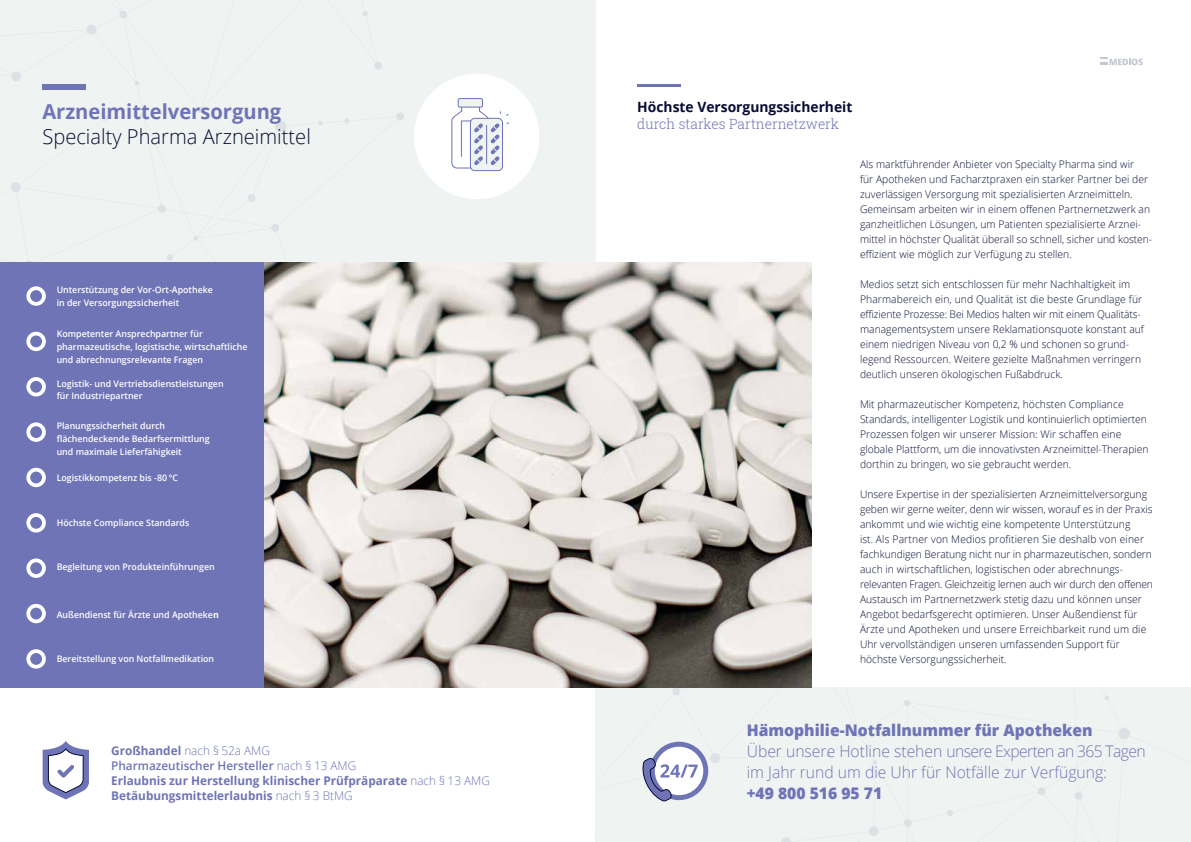
<style>
.page{position:relative;width:1191px;height:842px;background:#fff}
.page>*{position:absolute;margin:0;border:0;box-sizing:border-box;transform-origin:0 0}
.t1{font:300 20.5px "Open Sans";color:#070d33}
.t2{font:700 20.5px "Open Sans";color:#6e74b6}
.t3{font:300 16px/21px "Open Sans";color:#6e74b6}
.t4{font:800 16px "Open Sans";color:#6e74b6}
.t5{font:700 14.1px "Open Sans";color:#070d33}
.t6{font:300 14.1px "Roboto Slab";color:#6e74b6}
.t7{font:700 12px/15px "Open Sans";color:#6e74b6}
.t8{font:300 10.5px/15px "Open Sans";letter-spacing:.005em;color:#070d33}
.t9{font:600 9px/12.7px "Open Sans";color:#fff}
.s1{font-weight:700}
.s2{font-weight:300}
.s3{font-weight:600}
</style>
<div class="page">
<div style="left:0;top:0;width:595px;height:262px;background:#eff3f1"></div>
<div style="left:42px;top:84px;width:44px;height:6px;background:#6e74b6"></div>
<img style="left:264px;top:262px;width:331px;height:425px">
<div style="left:0;top:262px;width:264px;height:425px;background:#6e74b6"></div>
<svg style="left:26px;top:286px;width:20px;height:20px"></svg>
<div style="left:30px;top:290px;width:12px;height:12px;background:#6e74b6;border-radius:50%"></div>
<svg style="left:26px;top:332px;width:20px;height:19px"></svg>
<div style="left:30px;top:335px;width:12px;height:12px;background:#6e74b6;border-radius:50%"></div>
<svg style="left:26px;top:377px;width:20px;height:19px"></svg>
<div style="left:30px;top:381px;width:12px;height:12px;background:#6e74b6;border-radius:50%"></div>
<svg style="left:26px;top:422px;width:20px;height:20px"></svg>
<div style="left:30px;top:426px;width:12px;height:12px;background:#6e74b6;border-radius:50%"></div>
<svg style="left:26px;top:468px;width:20px;height:19px"></svg>
<div style="left:30px;top:472px;width:12px;height:11px;background:#6e74b6;border-radius:50%"></div>
<svg style="left:26px;top:513px;width:20px;height:20px"></svg>
<div style="left:30px;top:517px;width:12px;height:12px;background:#6e74b6;border-radius:50%"></div>
<svg style="left:26px;top:558px;width:20px;height:20px"></svg>
<div style="left:30px;top:562px;width:12px;height:12px;background:#6e74b6;border-radius:50%"></div>
<svg style="left:26px;top:604px;width:20px;height:19px"></svg>
<div style="left:30px;top:608px;width:12px;height:11px;background:#6e74b6;border-radius:50%"></div>
<svg style="left:26px;top:649px;width:20px;height:20px"></svg>
<div style="left:30px;top:653px;width:12px;height:12px;background:#6e74b6;border-radius:50%"></div>
<svg style="left:43px;top:741px;width:46px;height:58px"></svg>
<svg style="left:413px;top:73px;width:127px;height:127px"></svg>
<div style="left:595px;top:687px;width:596px;height:155px;background:#eff3f1"></div>
<svg style="left:1100px;top:57px;width:42px;height:9px"></svg>
<hr style="left:637px;top:84px;width:44px;height:3px;background:#6e74b6">
<svg style="left:650px;top:742px;width:58px;height:58px"></svg>
<div style="left:655px;top:747px;width:48px;height:48px;background:#fff;border-radius:50%"></div>
<svg style="left:641px;top:757px;width:56px;height:45px"></svg>
<svg style="left:595px;top:262px;width:216px;height:425px;background:#c3beba"></svg>
<h1 class="t2" style="left:42px;top:97px;width:240px">Arzneimittelversorgung</h1>
<h1 class="t1" style="left:42px;top:122px;width:270px">Specialty Pharma Arzneimittel</h1>
<p class="t9" style="left:57px;top:283px;width:158px">Unterstützung der Vor-Ort-Apotheke in der Versorgungssicherheit</p>
<p class="t9" style="left:57px;top:328px;width:192px">Kompetenter Ansprechpartner für pharmazeutische, logistische, wirtschaftliche und abrechnungsrelevante Fragen</p>
<p class="t9" style="left:57px;top:377px;width:168px">Logistik- und Vertriebsdienstleistungen für Industriepartner</p>
<p class="t9" style="left:57px;top:419px;width:155px">Planungssicherheit durch flächendeckende Bedarfsermittlung und maximale Lieferfähigkeit</p>
<p class="t9" style="left:57px;top:471px;width:123px">Logistikkompetenz bis -80 °C</p>
<p class="t9" style="left:57px;top:516px;width:134px">Höchste Compliance Standards</p>
<p class="t9" style="left:57px;top:560px;width:160px">Begleitung von Produkteinführungen</p>
<p class="t9" style="left:57px;top:608px;width:164px">Außendienst für Ärzte und Apotheke<span class="s1">n</span></p>
<p class="t9" style="left:57px;top:652px;width:159px">Bereitstellung von Notfallmedikation</p>
<p class="t7" style="left:111px;top:743px;width:380px">Großhandel <span class="s2">nach § 52a AMG<br></span><span class="s3">Pharmazeutischer Hersteller</span> <span class="s2">nach § 13 AMG<br></span>Erlaubnis zur Herstellung klinischer Prüfpräparate <span class="s2">nach § 13 AMG </span>Betäubungsmittelerlaubnis <span class="s2">nach § 3 BtMG</span></p>
<h3 class="t5" style="left:637px;top:97px;width:217px">Höchste Versorgungssicherheit</h3>
<h3 class="t6" style="left:637px;top:114px;width:203px">durch starkes Partnernetzwerk</h3>
<p class="t8" style="left:860px;top:157px;width:294px">Als marktführender Anbieter von Specialty Pharma sind wir<br>für Apotheken und Facharztpraxen ein starker Partner bei der zuverlässigen Versorgung mit spezialisierten Arzneimitteln.<br>Gemeinsam arbeiten wir in einem offenen Partnernetzwerk an ganzheitlichen Lösungen, um Patienten spezialisierte Arznei&shy;mittel in höchster Qualität überall so schnell, sicher und kosten&shy;effizient wie möglich zur Verfügung zu stellen.</p>
<p class="t8" style="left:860px;top:277px;width:285px">Medios setzt sich entschlossen für mehr Nachhaltigkeit im Pharmabereich ein, und Qualität ist die beste Grundlage für effiziente Prozesse: Bei Medios halten wir mit einem Qualitäts&shy;managementsystem unsere Reklamationsquote konstant auf einem niedrigen Niveau von 0,2 % und schonen so grund&shy;legend Ressourcen. Weitere gezielte Maßnahmen verringern deutlich unseren ökologischen Fußabdruck.</p>
<p class="t8" style="left:860px;top:397px;width:290px">Mit pharmazeutischer Kompetenz, höchsten Compliance Standards, intelligenter Logistik und kontinuierlich optimierten Prozessen folgen wir unserer Mission: Wir schaffen eine globale Plattform, um die innovativsten Arzneimittel-Therapien dorthin zu bringen, wo sie gebraucht werden.</p>
<p class="t8" style="left:860px;top:487px;width:294px">Unsere Expertise in der spezialisierten Arzneimittelversorgung geben wir gerne weiter, denn wir wissen, worauf es in der Praxis ankommt und wie wichtig eine kompetente Unterstützung<br>ist. Als Partner von Medios profitieren Sie deshalb von einer fachkundigen Beratung nicht nur in pharmazeutischen, sondern auch in wirtschaftlichen, logistischen oder abrechnungs&shy;relevanten Fragen. Gleichzeitig lernen auch wir durch den offenen Austausch im Partnernetzwerk stetig dazu und können unser Angebot bedarfsgerecht optimieren. Unser Außendienst für Ärzte und Apotheken und unsere Erreichbarkeit rund um die Uhr vervollständigen unseren umfassenden Support für höchste Versorgungssicherheit.</p>
<h2 class="t4" style="left:746px;top:718px;width:347px">Hämophilie-Notfallnummer für Apotheken</h2>
<h2 class="t3" style="left:746px;top:741px;width:400px">Über unsere Hotline stehen unsere Experten an 365 Tagen im Jahr rund um die Uhr für Notfälle zur Verfügung:</h2>
<h2 class="t4" style="left:746px;top:781px;width:137px">+49 800 516 95 71</h2>
</div>
